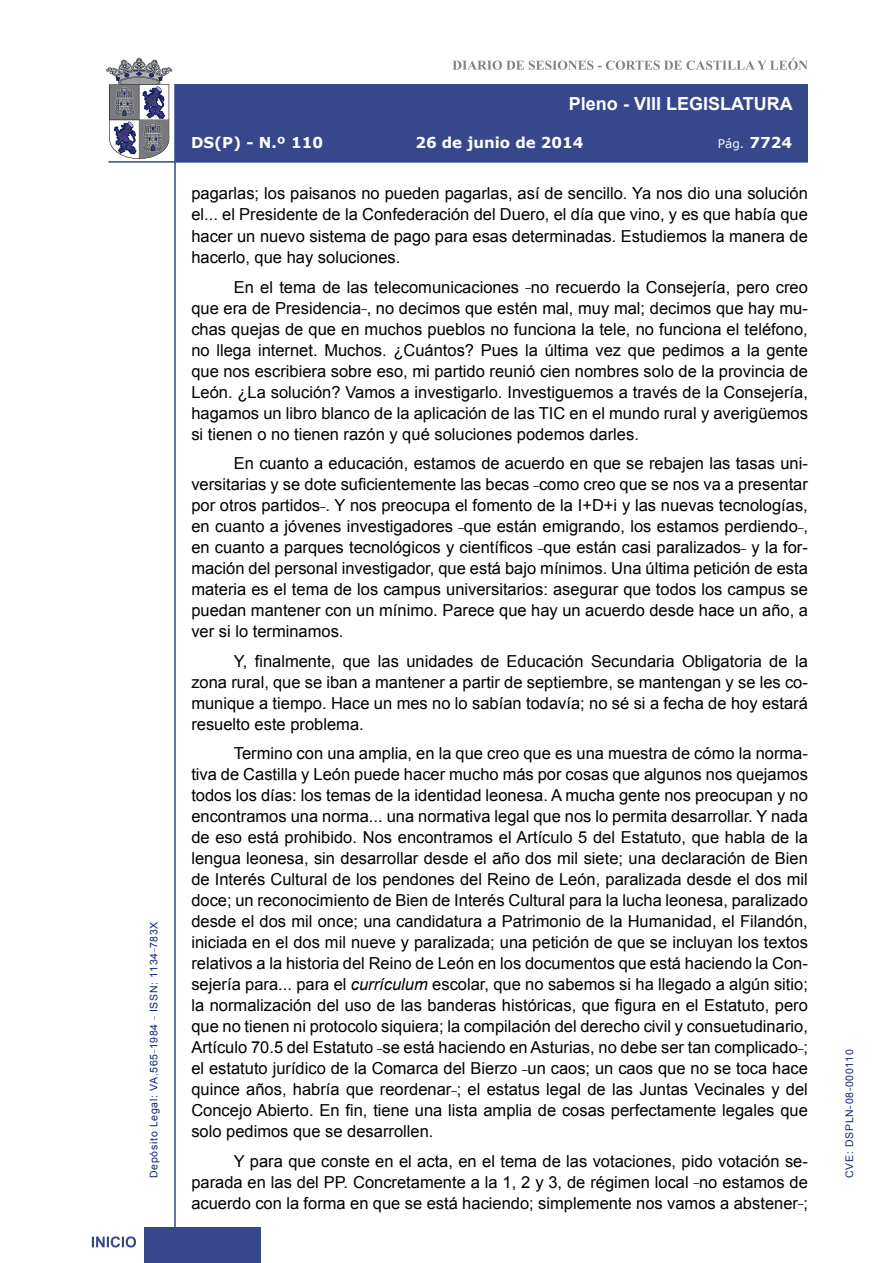
<style>
.page{position:relative;width:893px;height:1263px;background:#fff}
.page>*{position:absolute;margin:0;border:0;box-sizing:border-box;transform-origin:0 0}
.t1{font:700 18px "Arial";color:#fff}
.t2{font:16.5px/21px "Arial";color:#000;text-align:justify}
.t3{font:700 15px "Verdana";color:#fff}
.t4{font:12px "Verdana";color:#fff}
.t5{font:10.5px "Arial";letter-spacing:.065em;color:#122678}
.s1{font-weight:700;font-size:15px}
.s2{font-style:italic}
</style>
<div class="page">
<svg style="left:452px;top:58px;width:356px;height:12px"></svg>
<hr style="left:174px;top:84px;width:2px;height:1179px;background:#36478c">
<div style="left:144px;top:1227px;width:117px;height:36px;background:#36478c"></div>
<div style="left:175px;top:84px;width:633px;height:78px;background:#36478c"></div>
<hr style="left:108px;top:161px;width:700px;height:2px;background:#36478c">
<svg style="left:92px;top:1236px;width:44px;height:11px"></svg>
<svg style="left:106px;top:58px;width:66px;height:101px"></svg>
<p class="t5" style="left:147px;top:1178px;width:258px;rotate:-90deg">Depósito Legal: VA.565<sup>_</sup>1984 <sup>_</sup> ISSN: 1134<sup>_</sup>783X</p>
<p class="t1" style="left:569px;top:92px;width:225px">Pleno - VIII LEGISLATURA</p>
<p class="t3" style="left:191px;top:132px;width:134px">DS(P) - N.º 110</p>
<p class="t3" style="left:415px;top:132px;width:170px">26 de junio de 2014</p>
<p class="t4" style="left:718px;top:135px;width:76px">Pág. <span class="s1">7724</span></p>
<p class="t2" style="left:191px;top:183px;width:618px">pagarlas; los paisanos no pueden pagarlas, así de sencillo. Ya nos dio una solución el... el Presidente de la Confederación del Duero, el día que vino, y es que había que hacer un nuevo sistema de pago para esas determinadas. Estudiemos la manera de hacerlo, que hay soluciones.</p>
<p class="t2" style="left:191px;top:276px;width:618px;text-indent:43px">En el tema de las telecomunicaciones <sup>_</sup>no recuerdo la Consejería, pero creo que era de Presidencia<sup>_</sup>, no decimos que estén mal, muy mal; decimos que hay mu&shy;chas quejas de que en muchos pueblos no funciona la tele, no funciona el teléfono, no llega internet. Muchos. ¿Cuántos? Pues la última vez que pedimos a la gente que nos escribiera sobre eso, mi partido reunió cien nombres solo de la provincia de León. ¿La solución? Vamos a investigarlo. Investiguemos a través de la Consejería, hagamos un libro blanco de la aplicación de las TIC en el mundo rural y averigüemos si tienen o no tienen razón y qué soluciones podemos darles.</p>
<p class="t2" style="left:191px;top:453px;width:618px;text-indent:43px">En cuanto a educación, estamos de acuerdo en que se rebajen las tasas uni&shy;versitarias y se dote suficientemente las becas <sup>_</sup>como creo que se nos va a presentar por otros partidos<sup>_</sup>. Y nos preocupa el fomento de la I+D+i y las nuevas tecnologías, en cuanto a jóvenes investigadores <sup>_</sup>que están emigrando, los estamos perdiendo<sup>_</sup>, en cuanto a parques tecnológicos y científicos <sup>_</sup>que están casi paralizados<sup>_</sup> y la for&shy;mación del personal investigador, que está bajo mínimos. Una última petición de esta materia es el tema de los campus universitarios: asegurar que todos los campus se puedan mantener con un mínimo. Parece que hay un acuerdo desde hace un año, a ver si lo terminamos.</p>
<p class="t2" style="left:191px;top:650px;width:618px;text-indent:43px">Y, finalmente, que las unidades de Educación Secundaria Obligatoria de la zona rural, que se iban a mantener a partir de septiembre, se mantengan y se les co&shy;munique a tiempo. Hace un mes no lo sabían todavía; no sé si a fecha de hoy estará resuelto este problema.</p>
<p class="t2" style="left:191px;top:743px;width:618px;text-indent:43px">Termino con una amplia, en la que creo que es una muestra de cómo la norma&shy;tiva de Castilla y León puede hacer mucho más por cosas que algunos nos quejamos todos los días: los temas de la identidad leonesa. A mucha gente nos preocupan y no encontramos una norma... una normativa legal que nos lo permita desarrollar. Y nada de eso está prohibido. Nos encontramos el Artículo 5 del Estatuto, que habla de la lengua leonesa, sin desarrollar desde el año dos mil siete; una declaración de Bien de Interés Cultural de los pendones del Reino de León, paralizada desde el dos mil doce; un reconocimiento de Bien de Interés Cultural para la lucha leonesa, paralizado desde el dos mil once; una candidatura a Patrimonio de la Humanidad, el Filandón, iniciada en el dos mil nueve y paralizada; una petición de que se incluyan los textos relativos a la historia del Reino de León en los documentos que está haciendo la Con&shy;sejería para... para el <span class="s2">currículum</span> escolar, que no sabemos si ha llegado a algún sitio; la normalización del uso de las banderas históricas, que figura en el Estatuto, pero que no tienen ni protocolo siquiera; la compilación del derecho civil y consuetudinario, Artículo 70.5 del Estatuto <sup>_</sup>se está haciendo en Asturias, no debe ser tan complicado<sup>_</sup>; el estatuto jurídico de la Comarca del Bierzo <sup>_</sup>un caos; un caos que no se toca hace quince años, habría que reordenar<sup>_</sup>; el estatus legal de las Juntas Vecinales y del Concejo Abierto. En fin, tiene una lista amplia de cosas perfectamente legales que solo pedimos que se desarrollen.</p>
<p class="t2" style="left:191px;top:1150px;width:618px;text-indent:43px">Y para que conste en el acta, en el tema de las votaciones, pido votación se&shy;parada en las del PP. Concretamente a la 1, 2 y 3, de régimen local <sup>_</sup>no estamos de acuerdo con la forma en que se está haciendo; simplemente nos vamos a abstener<sup>_</sup>;</p>
<p class="t5" style="left:843px;top:1178px;width:130px;rotate:-90deg">CVE: DSPLN-08-000110</p>
</div>
